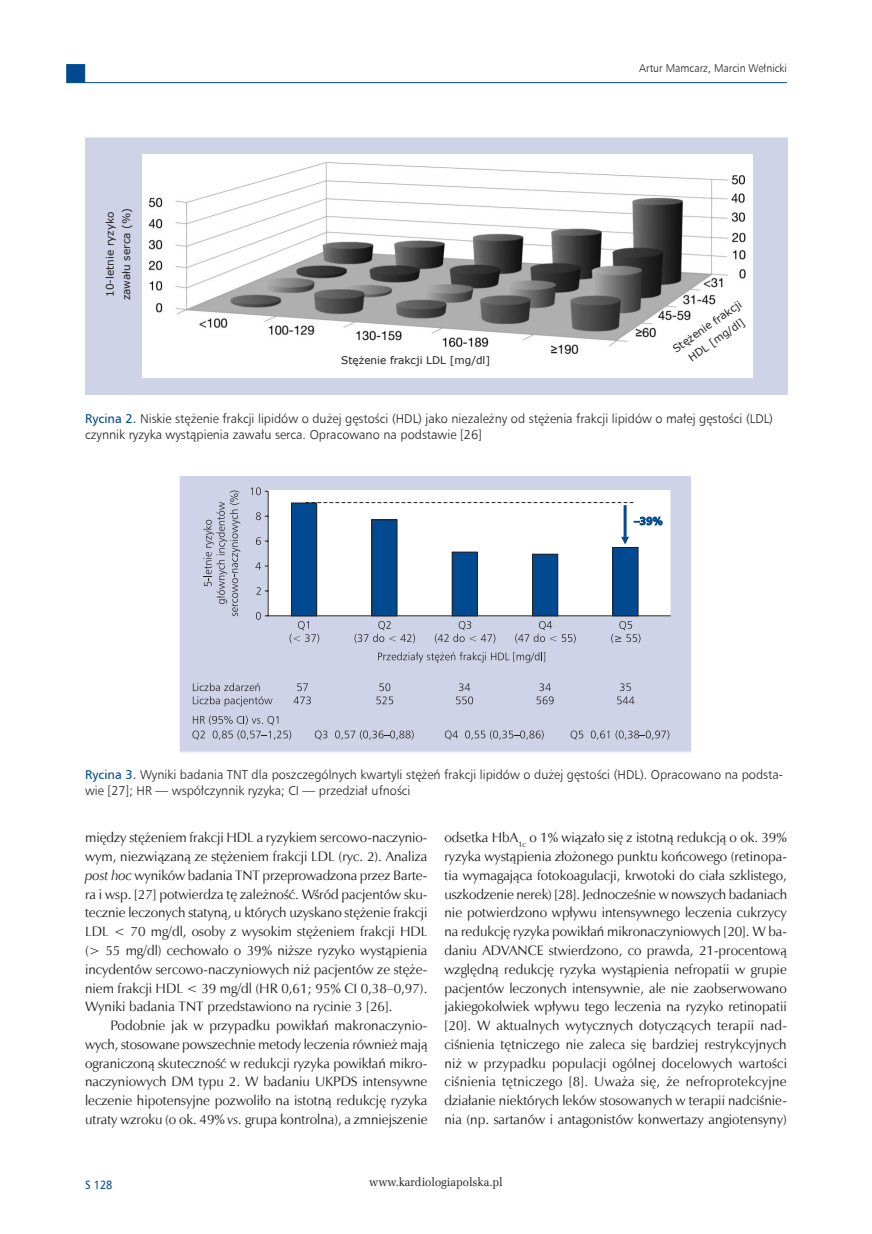
<style>
.page{position:relative;width:872px;height:1234px;background:#fff}
.page>*{position:absolute;margin:0;border:0;box-sizing:border-box;transform-origin:0 0}
._09_Tekst_PL{font:13.65px/18.8px "Zapf Humnst EU";color:#231f20;text-align:justify}
._26_Rycina_podpis{font:12.75px/16.5px "Humnst 777 Lt EU";color:#231f20}
.t1{font:12px "Zapf Ellipt EU";color:#231f20;scale:.95 1}
.t2{font:12px "Humnst 777 EU";color:#014990;scale:.9 1}
.t3{font:11.25px "Humnst 777 Lt EU";color:#231f20;scale:.95 1}
.t4{font:10.5px "Verdana";color:#231f20}
.s1{font-family:"Humnst 777 EU";color:#014990}
.s2{font-style:italic}
</style>
<div class="page">
<hr style="left:85px;top:82px;width:702px;height:1px;background:#014990">
<div style="left:66px;top:64px;width:19px;height:19px;background:#014990;border:1px solid #014990"></div>
<div style="left:180px;top:476px;width:510px;height:274px;background:#ced3e7"></div>
<div style="left:180px;top:476px;width:510px;height:275px;border:1px solid #ced3e7"></div>
<div style="left:264px;top:490px;width:407px;height:126px;background:#fff"></div>
<svg style="left:256px;top:537px;width:5px;height:8px"></svg>
<svg style="left:256px;top:512px;width:5px;height:8px"></svg>
<svg style="left:250px;top:487px;width:11px;height:8px"></svg>
<svg style="left:256px;top:611px;width:5px;height:8px"></svg>
<svg style="left:256px;top:587px;width:5px;height:7px"></svg>
<svg style="left:203px;top:490px;width:37px;height:126px"></svg>
<svg style="left:255px;top:562px;width:13px;height:7px"></svg>
<svg style="left:289px;top:621px;width:30px;height:22px"></svg>
<svg style="left:435px;top:621px;width:60px;height:22px"></svg>
<svg style="left:354px;top:621px;width:61px;height:22px"></svg>
<svg style="left:378px;top:652px;width:167px;height:10px"></svg>
<svg style="left:515px;top:621px;width:41px;height:22px"></svg>
<svg style="left:562px;top:633px;width:14px;height:10px"></svg>
<svg style="left:611px;top:621px;width:29px;height:22px"></svg>
<svg style="left:634px;top:516px;width:29px;height:9px"></svg>
<div style="left:291px;top:503px;width:26px;height:112px;background:#014990"></div>
<div style="left:291px;top:502px;width:26px;height:114px;border:1px solid #231f20"></div>
<div style="left:372px;top:519px;width:25px;height:96px;background:#014990"></div>
<div style="left:371px;top:519px;width:26px;height:97px;border:1px solid #231f20"></div>
<div style="left:452px;top:552px;width:25px;height:63px;background:#014990"></div>
<div style="left:452px;top:551px;width:26px;height:65px;border:1px solid #231f20"></div>
<div style="left:532px;top:554px;width:26px;height:61px;background:#014990"></div>
<div style="left:532px;top:553px;width:26px;height:63px;border:1px solid #231f20"></div>
<div style="left:613px;top:547px;width:25px;height:68px;background:#014990"></div>
<div style="left:612px;top:547px;width:26px;height:69px;border:1px solid #231f20"></div>
<svg style="left:305px;top:502px;width:329px;height:1px"></svg>
<hr style="left:623px;top:505px;width:3px;height:31px;background:#014990">
<svg style="left:621px;top:536px;width:8px;height:8px"></svg>
<svg style="left:193px;top:682px;width:79px;height:24px"></svg>
<svg style="left:294px;top:683px;width:17px;height:21px"></svg>
<svg style="left:376px;top:683px;width:17px;height:21px"></svg>
<svg style="left:456px;top:683px;width:17px;height:21px"></svg>
<svg style="left:537px;top:683px;width:16px;height:21px"></svg>
<svg style="left:617px;top:683px;width:17px;height:21px"></svg>
<svg style="left:192px;top:715px;width:99px;height:24px"></svg>
<svg style="left:315px;top:730px;width:12px;height:9px"></svg>
<svg style="left:335px;top:730px;width:79px;height:9px"></svg>
<svg style="left:445px;top:730px;width:13px;height:9px"></svg>
<svg style="left:465px;top:730px;width:78px;height:9px"></svg>
<svg style="left:570px;top:730px;width:13px;height:9px"></svg>
<svg style="left:591px;top:730px;width:18px;height:9px"></svg>
<svg style="left:615px;top:730px;width:54px;height:9px"></svg>
<div style="left:86px;top:138px;width:701px;height:256px;background:#ced3e7"></div>
<img style="left:142px;top:154px;width:610px;height:224px">
<p class="t4" style="left:103px;top:297px;width:87px;rotate:-90deg">10-letnie ryzyko</p>
<p class="t4" style="left:119px;top:300px;width:94px;rotate:-90deg">zawału serca (%)</p>
<p class="t4" style="left:341px;top:353px;width:150px">Stężenie frakcji LDL [mg/dl]</p>
<p class="t3" style="left:639px;top:61px;width:157px">Artur Mamcarz, Marcin Wełnicki</p>
<p class="t4" style="left:669px;top:343px;width:83px;rotate:-35deg">Stężenie frakcji</p>
<p class="t4" style="left:685px;top:352px;width:68px;rotate:-35deg">HDL [mg/dl]</p>
<p class="_26_Rycina_podpis" style="left:85px;top:409px;width:689px"><span class="s1">Rycina 2.</span> Niskie stężenie frakcji lipidów o dużej gęstości (HDL) jako niezależny od stężenia frakcji lipidów o małej gęstości (LDL) czynnik ryzyka wystąpienia zawału serca. Opracowano na podstawie [26]</p>
<p class="_26_Rycina_podpis" style="left:85px;top:765px;width:699px"><span class="s1">Rycina 3.</span> Wyniki badania TNT dla poszczególnych kwartyli stężeń frakcji lipidów o dużej gęstości (HDL). Opracowano na podsta&shy;wie [27]; HR — współczynnik ryzyka; CI — przedział ufności</p>
<p class="_09_Tekst_PL" style="left:85px;top:828px;width:344px">między stężeniem frakcji HDL a ryzykiem sercowo-naczynio&shy;wym, niezwiązaną ze stężeniem frakcji LDL (ryc. 2). Analiza <span class="s2">post hoc</span> wyników badania TNT przeprowadzona przez Barte&shy;ra i wsp. [27] potwierdza tę zależność. Wśród pacjentów sku&shy;tecznie leczonych statyną, u których uzyskano stężenie frakcji LDL &lt; 70 mg/dl, osoby z wysokim stężeniem frakcji HDL (&gt; 55 mg/dl) cechowało o 39% niższe ryzyko wystąpienia incydentów sercowo-naczyniowych niż pacjentów ze stęże&shy;niem frakcji HDL &lt; 39 mg/dl (HR 0,61; 95% CI 0,38–0,97).<br>Wyniki badania TNT przedstawiono na rycinie 3 [26].</p>
<p class="_09_Tekst_PL" style="left:85px;top:1015px;width:344px;text-indent:25px">Podobnie jak w przypadku powikłań makronaczynio&shy;wych, stosowane powszechnie metody leczenia również mają ograniczoną skuteczność w redukcji ryzyka powikłań mikro&shy;naczyniowych DM typu 2. W badaniu UKPDS intensywne leczenie hipotensyjne pozwoliło na istotną redukcję ryzyka utraty wzroku (o ok. 49% <span class="s2">vs.</span> grupa kontrolna), a zmniejszenie</p>
<p class="_09_Tekst_PL" style="left:444px;top:828px;width:344px">odsetka HbA<sub>1c</sub> o 1% wiązało się z istotną redukcją o ok. 39% ryzyka wystąpienia złożonego punktu końcowego (retinopa&shy;tia wymagająca fotokoagulacji, krwotoki do ciała szklistego, uszkodzenie nerek) [28]. Jednocześnie w nowszych badaniach nie potwierdzono wpływu intensywnego leczenia cukrzycy na redukcję ryzyka powikłań mikronaczyniowych [20]. W ba&shy;daniu ADVANCE stwierdzono, co prawda, 21-procentową względną redukcję ryzyka wystąpienia nefropatii w grupie pacjentów leczonych intensywnie, ale nie zaobserwowano jakiegokolwiek wpływu tego leczenia na ryzyko retinopatii [20]. W aktualnych wytycznych dotyczących terapii nad&shy;ciśnienia tętniczego nie zaleca się bardziej restrykcyjnych niż w przypadku populacji ogólnej docelowych wartości ciśnienia tętniczego [8]. Uważa się, że nefroprotekcyjne działanie niektórych leków stosowanych w terapii nadciśnie&shy;nia (np. sartanów i antagonistów konwertazy angiotensyny)</p>
<p class="t2" style="left:85px;top:1176px;width:32px">S 128</p>
<p class="t1" style="left:369px;top:1173px;width:142px">www.kardiologiapolska.pl</p>
</div>
